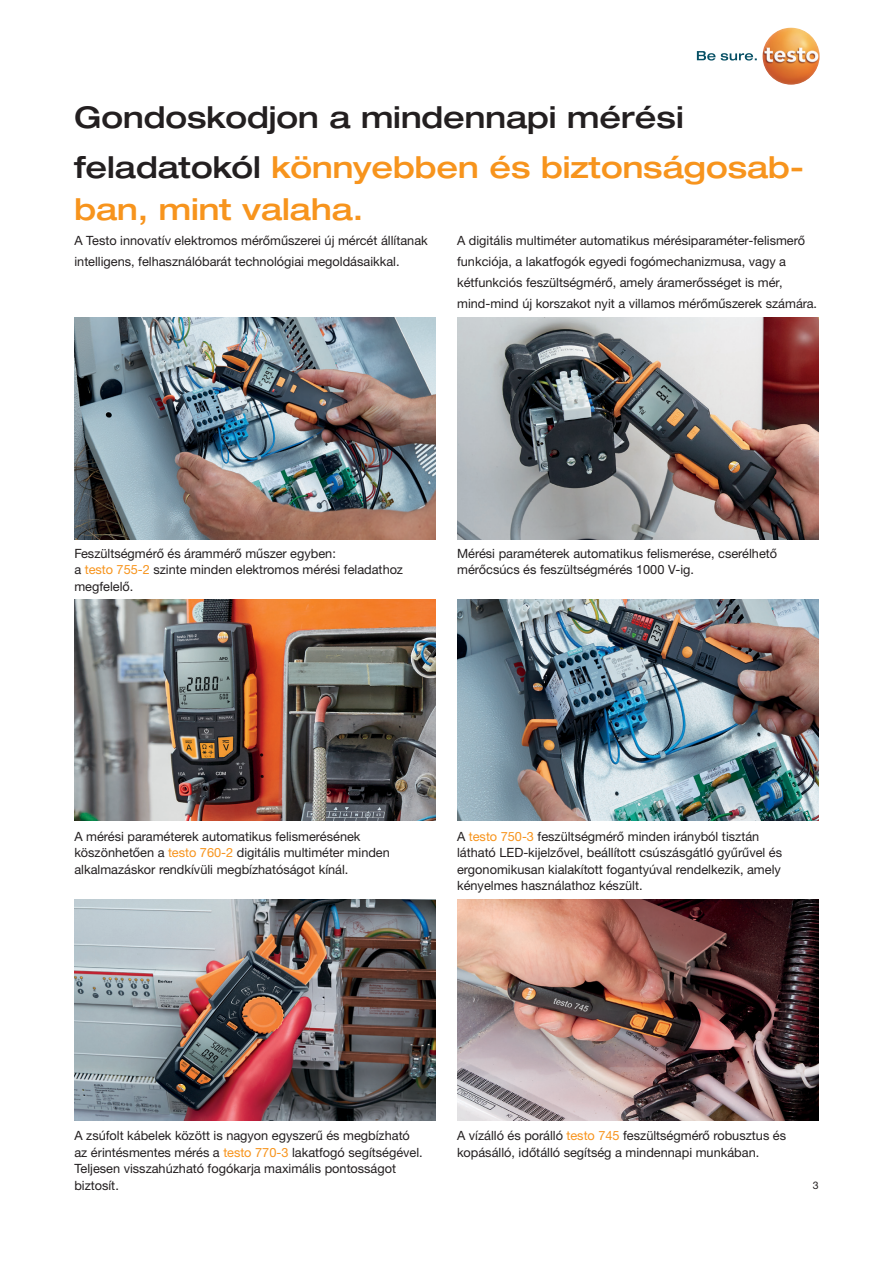
<style>
.page{position:relative;width:893px;height:1263px;background:#fff}
.page>*{position:absolute;margin:0;border:0;box-sizing:border-box;transform-origin:0 0}
.Headline{font:500 expanded 30px/42px "Helvetica Neue LTW1 G";color:#f7941d}
.Headline-2{font:500 expanded 30px "Helvetica Neue LTW1 G";color:#231f20}
.Copy_8_5_pt{font:12.75px/16.5px "Helvetica Neue LTW1 G";color:#231f20}
.Copy_7_pt{font:10.5px "Helvetica Neue LTW1 G";color:#231f20}
.s1{color:#231f20}
.s2{color:#f7941d}
</style>
<div class="page">
<img style="left:74px;top:318px;width:362px;height:221px">
<img style="left:74px;top:600px;width:362px;height:221px">
<img style="left:457px;top:600px;width:362px;height:221px">
<img style="left:457px;top:900px;width:362px;height:221px">
<img style="left:457px;top:318px;width:362px;height:221px">
<svg style="left:697px;top:51px;width:60px;height:10px"></svg>
<img style="left:762px;top:28px;width:58px;height:57px;border-radius:29px">
<img style="left:74px;top:900px;width:362px;height:221px">
<p class="Headline-2" style="left:74px;top:98px;width:611px">Gondoskodjon a mindennapi mérési</p>
<p class="Headline" style="left:74px;top:146px;width:731px"><span class="s1">feladatokól</span> könnyebben és biztonságosab&shy;ban, mint valaha.</p>
<p class="Copy_8_5_pt" style="left:74px;top:230px;width:355px;line-height:21px">A Testo innovatív elektromos mérőműszerei új mércét állítanak intelligens, felhasználóbarát technológiai megoldásaikkal.</p>
<p class="Copy_8_5_pt" style="left:457px;top:230px;width:362px;line-height:21px">A digitális multiméter automatikus mérésiparaméter-felismerő funkciója, a lakatfogók egyedi fogómechanizmusa, vagy a kétfunkciós feszültségmérő, amely áramerősséget is mér, mind-mind új korszakot nyit a villamos mérőműszerek számára.</p>
<p class="Copy_8_5_pt" style="left:74px;top:545px;width:330px">Feszültségmérő és árammérő műszer egyben:<br>a <span class="s2">testo 755-2</span> szinte minden elektromos mérési feladathoz megfelelő.</p>
<p class="Copy_8_5_pt" style="left:457px;top:545px;width:321px">Mérési paraméterek automatikus felismerése, cserélhető mérőcsúcs és feszültségmérés 1000 V-ig.</p>
<p class="Copy_8_5_pt" style="left:74px;top:828px;width:317px">A mérési paraméterek automatikus felismerésének köszönhetően a <span class="s2">testo 760-2</span> digitális multiméter minden alkalmazáskor rendkívüli megbízhatóságot kínál.</p>
<p class="Copy_8_5_pt" style="left:457px;top:828px;width:327px">A <span class="s2">testo 750-3</span> feszültségmérő minden irányból tisztán látható LED-kijelzővel, beállított csúszásgátló gyűrűvel és ergonomikusan kialakított fogantyúval rendelkezik, amely kényelmes használathoz készült.</p>
<p class="Copy_8_5_pt" style="left:74px;top:1127px;width:350px">A zsúfolt kábelek között is nagyon egyszerű és megbízható az érintésmentes mérés a <span class="s2">testo 770-3</span> lakatfogó segítségével.<br>Teljesen visszahúzható fogókarja maximális pontosságot biztosít.</p>
<p class="Copy_8_5_pt" style="left:457px;top:1127px;width:330px">A vízálló és porálló <span class="s2">testo 745</span> feszültségmérő robusztus és kopásálló, időtálló segítség a mindennapi munkában.</p>
<p class="Copy_7_pt" style="left:813px;top:1179px;width:7px">3</p>
</div>
